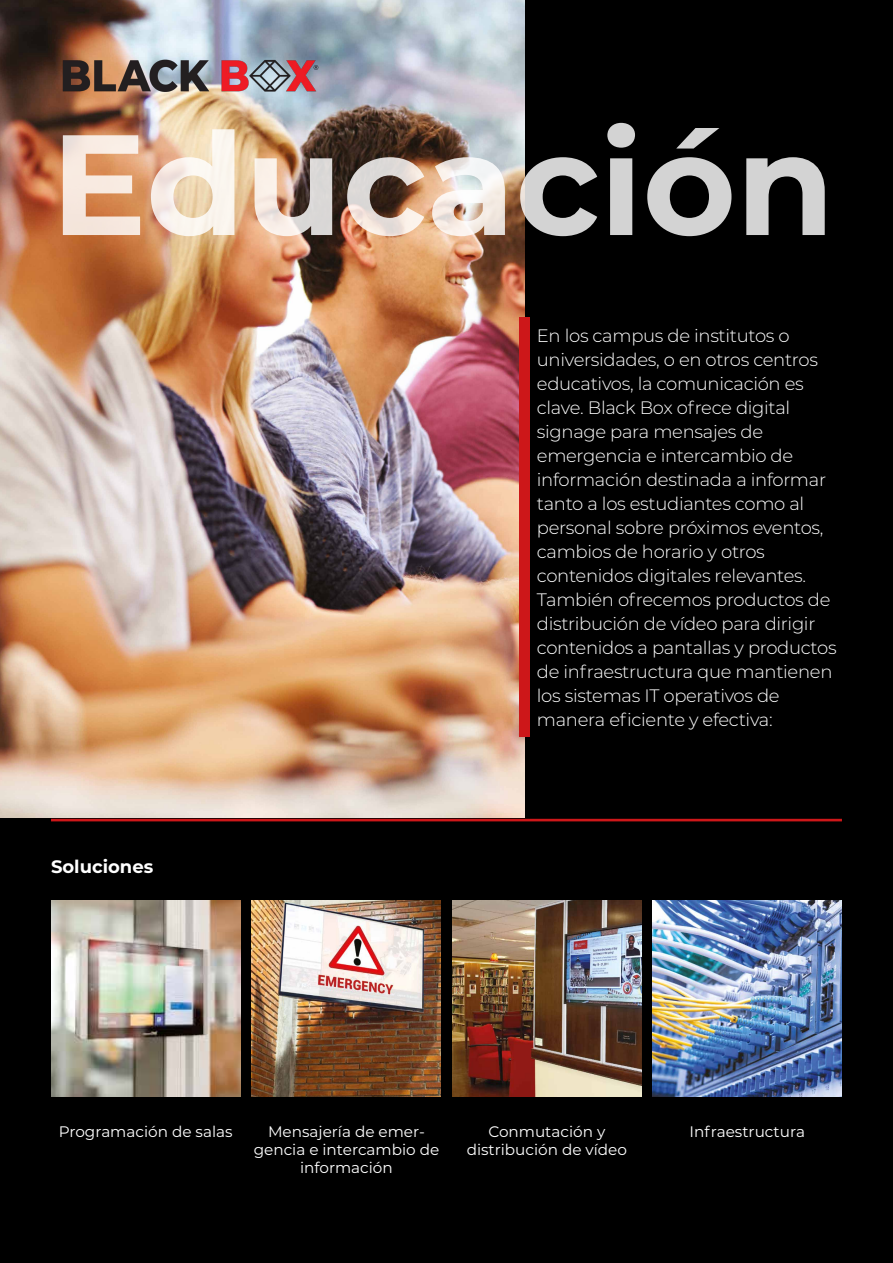
<style>
.page{position:relative;width:893px;height:1263px;background:#fff}
.page>*{position:absolute;margin:0;border:0;box-sizing:border-box;transform-origin:0 0}
.t1{font:700 142.5px "Montserrat";color:#fff}
.t2{font:300 18px/24px "Montserrat";letter-spacing:-.015em;color:#fff}
.t3{font:700 18px "Montserrat";color:#fff}
.t4{font:15.3px/18.3px "Montserrat";color:#fff;text-align:center}
</style>
<div class="page">
<div style="left:521px;top:0;width:372px;height:889px;background:#000"></div>
<img style="left:0;top:0;width:525px;height:819px">
<div style="left:519px;top:318px;width:10px;height:419px;background:#cd1719"></div>
<div style="left:0;top:819px;width:893px;height:444px;background:#000"></div>
<img style="left:252px;top:901px;width:189px;height:195px">
<img style="left:452px;top:901px;width:189px;height:195px">
<img style="left:652px;top:901px;width:190px;height:195px">
<img style="left:51px;top:901px;width:189px;height:195px">
<hr style="left:51px;top:819px;width:791px;height:2px;background:#cd1719">
<img style="left:52px;top:51px;width:278px;height:49px">
<h1 class="t1" style="left:51px;top:82px;width:785px">Educación</h1>
<p class="t3" style="left:51px;top:854px;width:104px">Soluciones</p>
<p class="t2" style="left:537px;top:323px;width:301px">En los campus de institutos o universidades, o en otros centros educativos, la comunicación es clave. Black Box ofrece digital signage para mensajes de emergencia e intercambio de información destinada a informar tanto a los estudiantes como al personal sobre próximos eventos, cambios de horario y otros contenidos digitales relevantes.<br>También ofrecemos productos de distribución de vídeo para dirigir contenidos a pantallas y productos de infraestructura que mantienen los sistemas IT operativos de manera eficiente y efectiva:</p>
<p class="t4" style="left:59px;top:1122px;width:175px">Programación de salas</p>
<p class="t4" style="left:254px;top:1122px;width:187px">Mensajería de emer&shy;gencia e intercambio de información</p>
<p class="t4" style="left:467px;top:1122px;width:162px">Conmutación y distribución de vídeo</p>
<p class="t4" style="left:689px;top:1122px;width:117px">Infraestructura</p>
</div>
